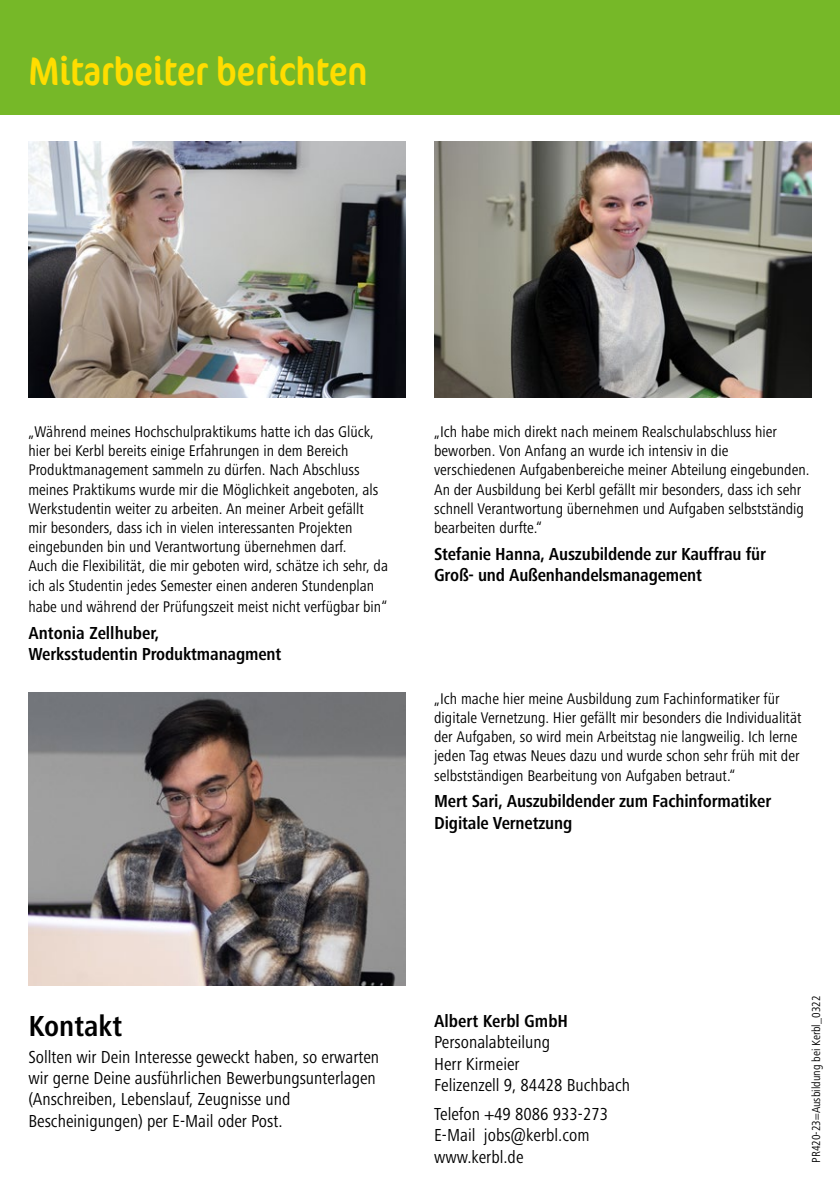
<style>
.page{position:relative;width:840px;height:1191px;background:#fff}
.page>*{position:absolute;margin:0;border:0;box-sizing:border-box;transform-origin:0 0}
.t1{font:condensed 40px "Cocon Offc Pro";color:#fd0}
.t2{font:700 condensed 30px "Frutiger Next LTW1 G";color:#000}
.t3{font:condensed 18px/21.2px "Frutiger Next LTW1 G";color:#000}
.t4{font:700 condensed 18px/21.2px "Frutiger Next LTW1 G";letter-spacing:-.01em;color:#000}
.t5{font:condensed 16px/19.2px "Frutiger Next LTW1 G";color:#000}
.t6{font:condensed 12px "Frutiger Next LTW1 G";color:#000}
</style>
<div class="page">
<div style="left:0;top:0;width:839px;height:114px;background:#76b828"></div>
<img style="left:434px;top:142px;width:377px;height:255px">
<img style="left:28px;top:142px;width:377px;height:255px">
<img style="left:28px;top:692px;width:377px;height:293px">
<h1 class="t1" style="left:28px;top:44px;width:340px">Mitarbeiter berichten</h1>
<p class="t5" style="left:28px;top:422px;width:361px">„Während meines Hochschulpraktikums hatte ich das Glück, hier bei Kerbl bereits einige Erfahrungen in dem Bereich Produktmanagement sammeln zu dürfen. Nach Abschluss meines Praktikums wurde mir die Möglichkeit angeboten, als Werkstudentin weiter zu arbeiten. An meiner Arbeit gefällt<br>mir besonders, dass ich in vielen interessanten Projekten eingebunden bin und Verantwortung übernehmen darf.<br>Auch die Flexibilität, die mir geboten wird, schätze ich sehr, da ich als Studentin jedes Semester einen anderen Stundenplan</p>
<p class="t5" style="left:28px;top:597px;width:360px">habe und während der Prüfungszeit meist nicht verfügbar bin“</p>
<p class="t4" style="left:28px;top:622px;width:254px">Antonia Zellhuber,<br>Werksstudentin Produktmanagment</p>
<p class="t5" style="left:434px;top:422px;width:376px">„Ich habe mich direkt nach meinem Realschulabschluss hier beworben. Von Anfang an wurde ich intensiv in die verschiedenen Aufgabenbereiche meiner Abteilung eingebunden.<br>An der Ausbildung bei Kerbl gefällt mir besonders, dass ich sehr schnell Verantwortung übernehmen und Aufgaben selbstständig bearbeiten durfte.“</p>
<p class="t4" style="left:434px;top:543px;width:333px">Stefanie Hanna, Auszubildende zur Kauffrau für<br>Groß- und Außenhandelsmanagement</p>
<p class="t5" style="left:434px;top:688px;width:368px">„Ich mache hier meine Ausbildung zum Fachinformatiker für digitale Vernetzung. Hier gefällt mir besonders die Individualität der Aufgaben, so wird mein Arbeitstag nie langweilig. Ich lerne jeden Tag etwas Neues dazu und wurde schon sehr früh mit der selbstständigen Bearbeitung von Aufgaben betraut.“</p>
<p class="t4" style="left:434px;top:791px;width:338px">Mert Sari, Auszubildender zum Fachinformatiker<br>Digitale Vernetzung</p>
<h2 class="t2" style="left:28px;top:1008px;width:95px">Kontakt</h2>
<p class="t3" style="left:28px;top:1046px;width:352px">Sollten wir Dein Interesse geweckt haben, so erwarten wir gerne Deine ausführlichen Bewerbungsunterlagen (Anschreiben, Lebenslauf, Zeugnisse und Bescheinigungen) per E-Mail oder Post.</p>
<p class="t4" style="left:434px;top:1010px;width:135px">Albert Kerbl GmbH</p>
<p class="t3" style="left:434px;top:1031px;width:197px">Personalabteilung<br>Herr Kirmeier<br>Felizenzell 9, 84428 Buchbach</p>
<p class="t3" style="left:434px;top:1103px;width:175px">Telefon +49 8086 933-273<br>E-Mail jobs@kerbl.com www.kerbl.de</p>
<p class="t6" style="left:809px;top:1162px;width:168px;rotate:-90deg">PR420-23=Ausbildung bei Kerbl_0322</p>
</div>
